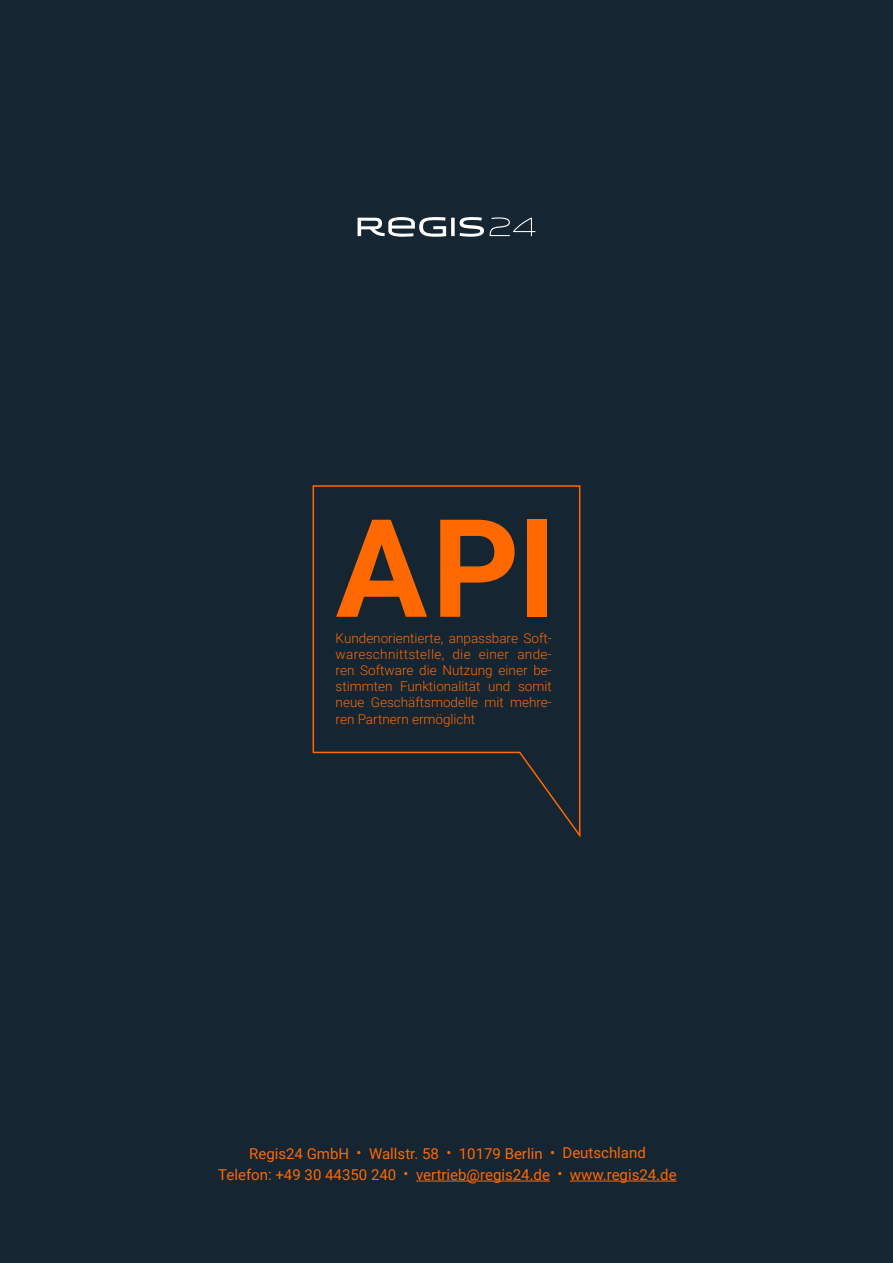
<style>
.page{position:relative;width:893px;height:1263px;background:#152532}
.page>*{position:absolute;margin:0;border:0;box-sizing:border-box;transform-origin:0 0}
.t1{font:700 136.5px "Roboto";color:#ff6900}
.t2{font:15px "Roboto";color:#ff6900}
.t3{font:300 13.5px/16.2px "Roboto";color:#ff6900;text-align:justify}
</style>
<div class="page">
<svg style="left:312px;top:485px;width:269px;height:353px"></svg>
<hr style="left:416px;top:1181px;width:134px;height:1px;background:#ff6900">
<hr style="left:570px;top:1181px;width:107px;height:1px;background:#ff6900">
<svg style="left:358px;top:217px;width:177px;height:20px"></svg>
<p class="t1" style="left:336px;top:473px;width:223px">API</p>
<p class="t3" style="left:336px;top:629px;width:218px">Kundenorientierte, anpassbare Soft&shy;wareschnittstelle, die einer ande&shy;ren Software die Nutzung einer be&shy;stimmten Funktionalität und somit neue Geschäftsmodelle mit mehre&shy;ren Partnern ermöglicht</p>
<p class="t2" style="left:249px;top:1143px;width:398px">Regis24 GmbH • Wallstr. 58 • 10179 Berlin • Deutschland</p>
<p class="t2" style="left:218px;top:1164px;width:460px">Telefon: +49 30 44350 240 • vertrieb@regis24.de • www.regis24.de</p>
</div>
